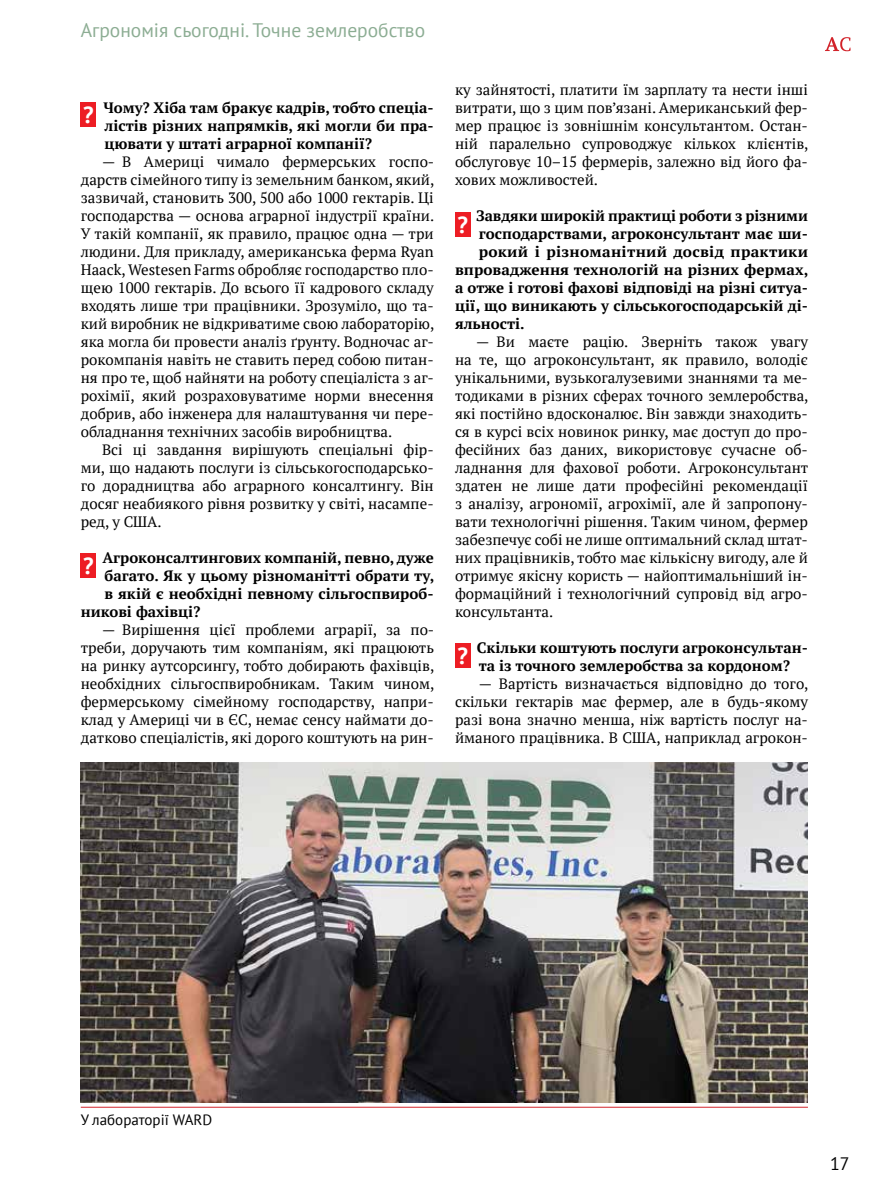
<style>
.page{position:relative;width:893px;height:1191px;background:#fff}
.page>*{position:absolute;margin:0;border:0;box-sizing:border-box;transform-origin:0 0}
.t1{font:700 23.25px "PT Sans";color:#fff}
.t2{font:19.5px "PT Sans";color:#8cad93}
.t3{font:18px "PT Sans";color:#000}
.t4{font:15px/18px "PT Serif";color:#000;text-align:justify}
.t5{font:700 15px/18px "PT Serif";color:#000;text-align:justify}
.t6{font:700 15px "PT Serif";letter-spacing:.02em;color:#000}
.t7{font:15px "PT Sans";color:#000}
.s1{font-family:"PT Sans";font-size:23.25px;color:#fff}
</style>
<div class="page">
<svg style="left:825px;top:37px;width:26px;height:14px"></svg>
<div style="left:81px;top:102px;width:15px;height:24px;background:#ed1d24"></div>
<div style="left:81px;top:553px;width:15px;height:24px;background:#ed1d24"></div>
<div style="left:455px;top:212px;width:15px;height:24px;background:#ed1d24"></div>
<div style="left:455px;top:643px;width:15px;height:24px;background:#ed1d24"></div>
<img style="left:81px;top:762px;width:727px;height:340px">
<hr style="left:81px;top:1106px;width:727px;height:1px;background:#d2232a">
<h2 class="t2" style="left:81px;top:18px;width:346px">Агрономія сьогодні. Точне землеробство</h2>
<p class="t5" style="left:105px;top:98px;width:331px;text-indent:-21px"><span class="s1">?</span> Чому? Хіба там бракує кадрів, тобто спеціа&shy;лістів різних напрямків, які могли би пра&shy;цювати у штаті аграрної компанії?</p>
<p class="t4" style="left:81px;top:152px;width:355px;text-indent:21px">— В Америці чимало фермерських госпо&shy;дарств сімейного типу із земельним банком, який, зазвичай, становить 300, 500 або 1000 гектарів. Ці господарства — основа аграрної індустрії країни.<br>У такій компанії, як правило, працює одна — три людини. Для прикладу, американська ферма Ryan Haack, Westesen Farms обробляє господарство пло&shy;щею 1000 гектарів. До всього її кадрового складу входять лише три працівники. Зрозуміло, що та&shy;кий виробник не відкриватиме свою лабораторію, яка могла би провести аналіз ґрунту. Водночас аг&shy;рокомпанія навіть не ставить перед собою питан&shy;ня про те, щоб найняти на роботу спеціаліста з аг&shy;рохімії, який розраховуватиме норми внесення добрив, або інженера для налаштування чи пере&shy;обладнання технічних засобів виробництва.</p>
<p class="t4" style="left:81px;top:440px;width:354px;text-indent:21px">Всі ці завдання вирішують спеціальні фір&shy;ми, що надають послуги із сільськогосподарсько&shy;го дорадництва або аграрного консалтингу. Він досяг неабиякого рівня розвитку у світі, насампе&shy;ред, у США.</p>
<h1 class="t1" style="left:83px;top:550px;width:12px">?</h1>
<p class="t5" style="left:102px;top:548px;width:333px">Агроконсалтингових компаній, певно, дуже</p>
<p class="t5" style="left:105px;top:566px;width:331px">багато. Як у цьому різноманітті обрати ту,</p>
<p class="t5" style="left:105px;top:584px;width:331px">в якій є необхідні певному сільгоспвироб-</p>
<p class="t5" style="left:81px;top:602px;width:121px">никові фахівці?</p>
<p class="t4" style="left:81px;top:620px;width:355px;text-indent:21px">— Вирішення цієї проблеми аграрії, за по&shy;треби, доручають тим компаніям, які працюють на ринку аутсорсингу, тобто добирають фахівців, необхідних сільгоспвиробникам. Таким чином, фермерському сімейному господарству, напри&shy;клад у Америці чи в ЄС, немає сенсу наймати до&shy;датково спеціалістів, які дорого коштують на рин-</p>
<p class="t4" style="left:455px;top:80px;width:355px">ку зайнятості, платити їм зарплату та нести інші витрати, що з цим пов’язані. Американський фер&shy;мер працює із зовнішнім консультантом. Остан&shy;ній паралельно супроводжує кількох клієнтів, обслуговує 10–15 фермерів, залежно від його фа&shy;хових можливостей.</p>
<h1 class="t1" style="left:457px;top:209px;width:12px">?</h1>
<p class="t5" style="left:476px;top:206px;width:333px">Завдяки широкій практиці роботи з різними</p>
<p class="t5" style="left:479px;top:224px;width:331px">господарствами, агроконсультант має ши-</p>
<p class="t6" style="left:479px;top:241px;width:331px">рокий і різноманітний досвід практики</p>
<p class="t5" style="left:455px;top:260px;width:355px">впровадження технологій на різних фермах,</p>
<p class="t5" style="left:455px;top:278px;width:354px">а отже і готові фахові відповіді на різні ситуа-</p>
<p class="t5" style="left:455px;top:296px;width:354px">ції, що виникають у сільськогосподарській ді-</p>
<p class="t5" style="left:455px;top:314px;width:71px">яльності.</p>
<p class="t4" style="left:455px;top:332px;width:355px;text-indent:21px">— Ви маєте рацію. Зверніть також увагу на те, що агроконсультант, як правило, володіє унікальними, вузькогалузевими знаннями та ме&shy;тодиками в різних сферах точного землеробства, які постійно вдосконалює. Він завжди знаходить&shy;ся в курсі всіх новинок ринку, має доступ до про&shy;фесійних баз даних, використовує сучасне об&shy;ладнання для фахової роботи. Агроконсультант здатен не лише дати професійні рекомендації з аналізу, агрономії, агрохімії, але й запропону&shy;вати технологічні рішення. Таким чином, фермер забезпечує собі не лише оптимальний склад штат&shy;них працівників, тобто має кількісну вигоду, але й отримує якісну користь — найоптимальніший ін&shy;формаційний і технологічний супровід від агро&shy;консультанта.</p>
<h1 class="t1" style="left:457px;top:640px;width:12px">?</h1>
<p class="t5" style="left:477px;top:638px;width:333px">Скільки коштують послуги агроконсультан&shy;та із точного землеробства за кордоном?</p>
<p class="t4" style="left:455px;top:674px;width:355px;text-indent:24px">— Вартість визначається відповідно до того, скільки гектарів має фермер, але в будь-якому разі вона значно менша, ніж вартість послуг на&shy;йманого працівника. В США, наприклад агрокон-</p>
<p class="t7" style="left:81px;top:1109px;width:133px">У лабораторії WARD</p>
<p class="t3" style="left:830px;top:1151px;width:21px">17</p>
</div>
